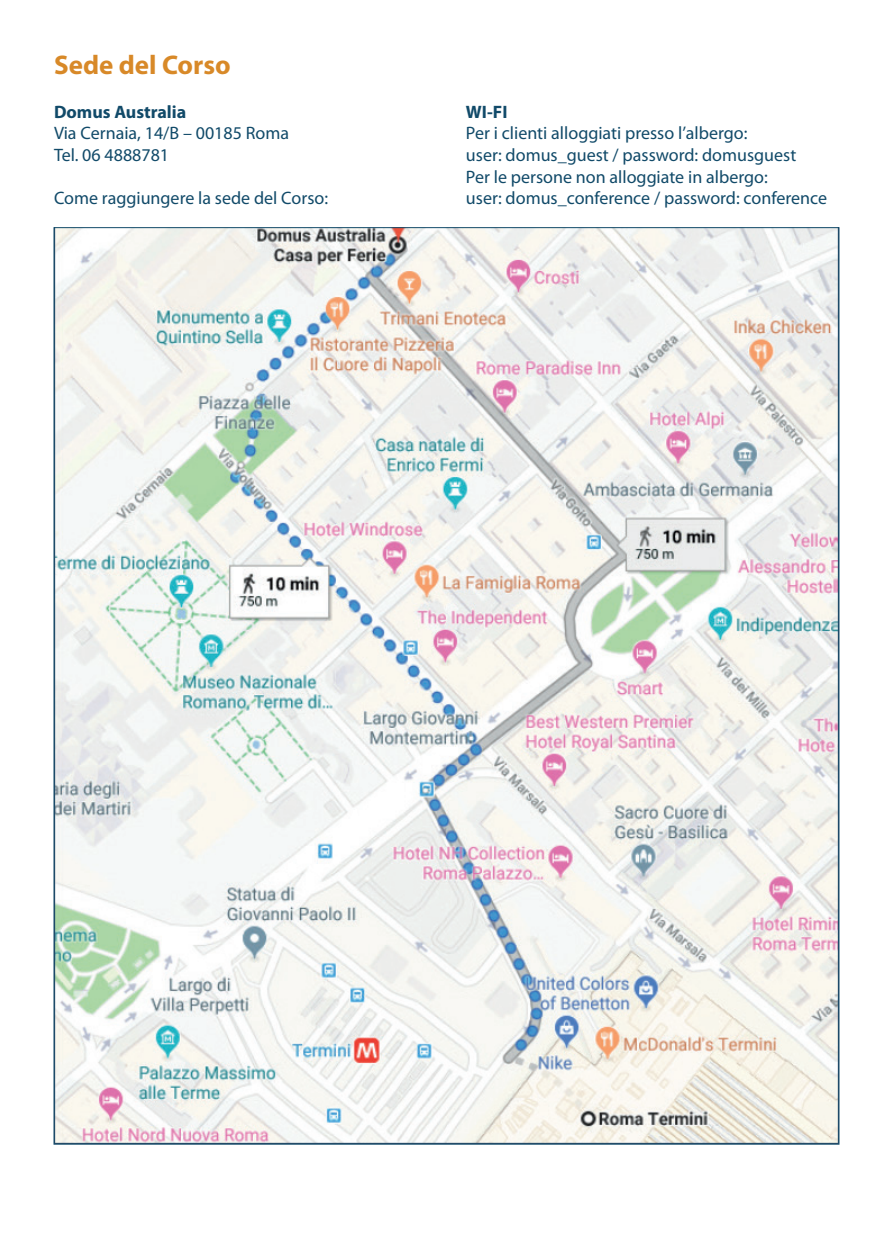
<style>
.page{position:relative;width:893px;height:1251px;background:#fff}
.page>*{position:absolute;margin:0;border:0;box-sizing:border-box;transform-origin:0 0}
.t1{font:700 27px "Myriad Pro";color:#d88928}
.t2{font:18px/21.6px "Myriad Pro";color:#114a69}
.t3{font:700 18px "Myriad Pro";color:#114a69}
</style>
<div class="page">
<img style="left:56px;top:229px;width:781px;height:913px">
<h1 class="t1" style="left:54px;top:48px;width:178px">Sede del Corso</h1>
<p class="t3" style="left:54px;top:100px;width:134px">Domus Australia</p>
<p class="t2" style="left:54px;top:122px;width:237px">Via Cernaia, 14/B – 00185 Roma<br>Tel. 06 4888781</p>
<p class="t2" style="left:54px;top:187px;width:276px">Come raggiungere la sede del Corso:</p>
<p class="t3" style="left:466px;top:100px;width:43px">WI-FI</p>
<p class="t2" style="left:466px;top:122px;width:363px">Per i clienti alloggiati presso l’albergo:<br>user: domus_guest / password: domusguest<br>Per le persone non alloggiate in albergo:<br>user: domus_conference / password: conference</p>
</div>
